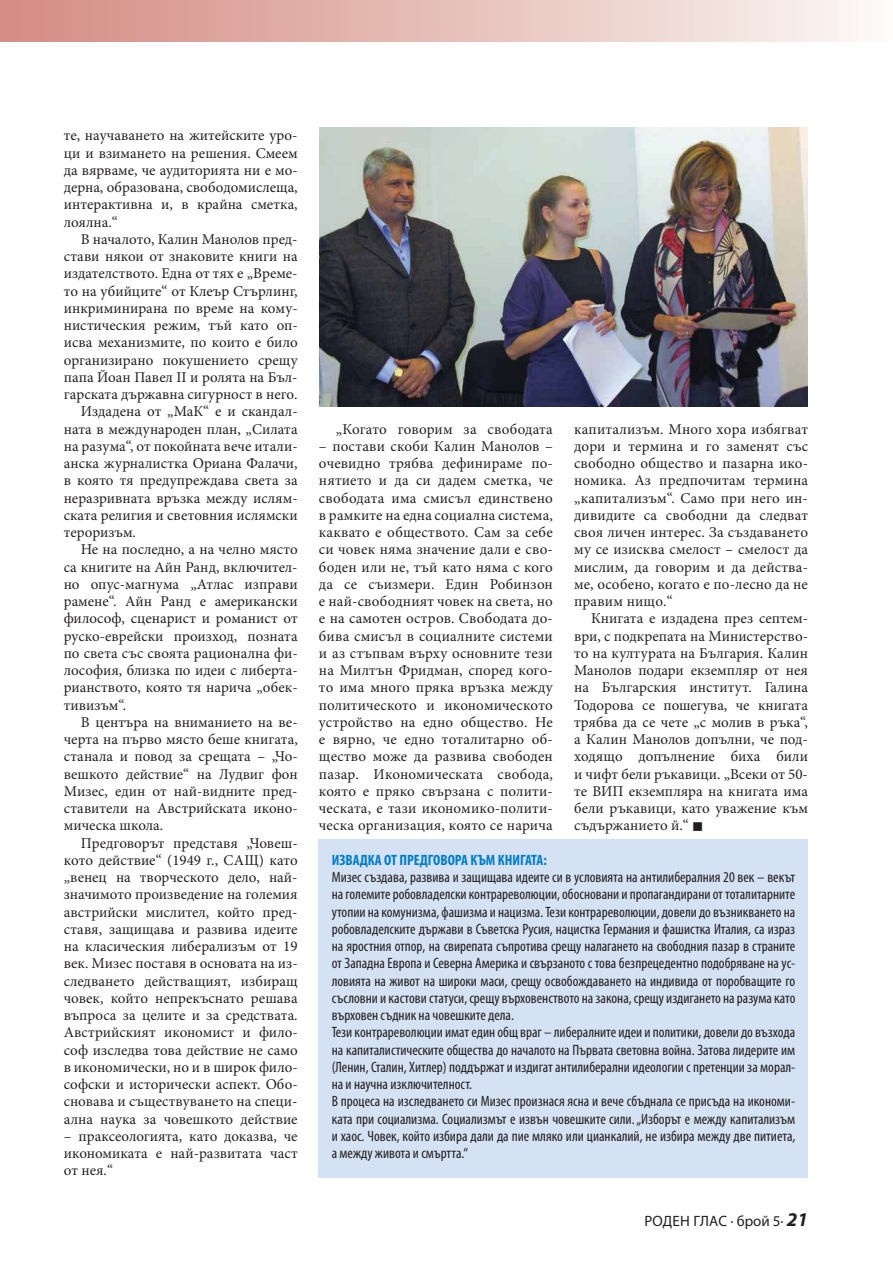
<style>
.page{position:relative;width:893px;height:1263px;background:#fff}
.page>*{position:absolute;margin:0;border:0;box-sizing:border-box;transform-origin:0 0}
.t1{font:15px/17.2px "Minion Pro";color:#231f20;text-align:justify}
.t2{font:condensed 15px/17.2px "Myriad Pro";color:#231f20}
.t3{font:700 condensed 15px "Myriad Pro";color:#007dc5}
.t4{font:15px "Myriad Pro";color:#231f20}
.s1{font-weight:700;font-style:italic;font-size:19.5px}
</style>
<div class="page">
<div style="left:319px;top:839px;width:489px;height:339px;background:#d4e2f4"></div>
<img style="left:319px;top:128px;width:489px;height:278px">
<div style="left:0;top:0;width:893px;height:42px;background:linear-gradient(to right,#d38a81,#fbf8f5)"></div>
<p class="t1" style="left:64px;top:126px;width:235px">те, научаването на житейските уро&shy;ци и взимането на решения. Смеем да вярваме, че аудиторията ни е мо&shy;дерна, образована, свободомислеща, интерактивна и, в крайна сметка, лоялна.“</p>
<p class="t1" style="left:81px;top:230px;width:218px">В началото, Калин Манолов пред-</p>
<p class="t1" style="left:64px;top:247px;width:235px">стави някои от знаковите книги на</p>
<p class="t1" style="left:64px;top:264px;width:235px">издателството. Една от тях е „Време-</p>
<p class="t1" style="left:64px;top:282px;width:235px">то на убийците“ от Клеър Стърлинг,</p>
<p class="t1" style="left:64px;top:299px;width:235px">инкриминирана по време на кому-</p>
<p class="t1" style="left:64px;top:316px;width:235px">нистическия режим, тъй като оп-</p>
<p class="t1" style="left:64px;top:333px;width:235px">исва механизмите, по които е било</p>
<p class="t1" style="left:64px;top:351px;width:235px">организирано покушението срещу</p>
<p class="t1" style="left:64px;top:368px;width:235px">папа Йоан Павел II и ролята на Бъл-</p>
<p class="t1" style="left:64px;top:385px;width:235px">гарската държавна сигурност в него.</p>
<p class="t1" style="left:81px;top:402px;width:218px">Издадена от „МаК“ е и скандал-</p>
<p class="t1" style="left:64px;top:420px;width:235px">ната в международен план, „Силата</p>
<p class="t1" style="left:64px;top:437px;width:235px">на разума“, от покойната вече итали-</p>
<p class="t1" style="left:64px;top:454px;width:235px">анска журналистка Ориана Фалачи,</p>
<p class="t1" style="left:64px;top:471px;width:235px">в която тя предупреждава света за</p>
<p class="t1" style="left:64px;top:489px;width:235px">неразривната връзка между ислям-</p>
<p class="t1" style="left:64px;top:506px;width:235px">ската религия и световния ислямски</p>
<p class="t1" style="left:64px;top:523px;width:74px">тероризъм.</p>
<p class="t1" style="left:81px;top:540px;width:218px">Не на последно, а на челно място</p>
<p class="t1" style="left:64px;top:558px;width:235px">са книгите на Айн Ранд, включител-</p>
<p class="t1" style="left:64px;top:575px;width:235px">но опус-магнума „Атлас изправи</p>
<p class="t1" style="left:64px;top:592px;width:235px">рамене“. Айн Ранд е американски</p>
<p class="t1" style="left:64px;top:609px;width:235px">философ, сценарист и романист от</p>
<p class="t1" style="left:64px;top:627px;width:235px">руско-еврейски произход, позната</p>
<p class="t1" style="left:64px;top:644px;width:235px">по света със своята рационална фи-</p>
<p class="t1" style="left:64px;top:661px;width:235px">лософия, близка по идеи с либерта-</p>
<p class="t1" style="left:64px;top:678px;width:235px">рианството, която тя нарича „обек-</p>
<p class="t1" style="left:64px;top:696px;width:64px">тивизъм“.</p>
<p class="t1" style="left:81px;top:713px;width:218px">В центъра на вниманието на ве-</p>
<p class="t1" style="left:64px;top:730px;width:235px">черта на първо място беше книгата,</p>
<p class="t1" style="left:64px;top:747px;width:235px">станала и повод за срещата – „Чо-</p>
<p class="t1" style="left:64px;top:765px;width:235px">вешкото действие“ на Лудвиг фон</p>
<p class="t1" style="left:64px;top:782px;width:235px">Мизес, един от най-видните пред-</p>
<p class="t1" style="left:64px;top:799px;width:235px">ставители на Австрийската иконо-</p>
<p class="t1" style="left:64px;top:816px;width:101px">мическа школа.</p>
<p class="t1" style="left:81px;top:834px;width:218px">Предговорът представя „Човеш-</p>
<p class="t1" style="left:64px;top:851px;width:235px">кото действие“ (1949 г., САЩ) като</p>
<p class="t1" style="left:64px;top:868px;width:235px">„венец на творческото дело, най-</p>
<p class="t1" style="left:64px;top:885px;width:235px">значимото произведение на големия</p>
<p class="t1" style="left:64px;top:903px;width:235px">австрийски мислител, който пред-</p>
<p class="t1" style="left:64px;top:920px;width:235px">ставя, защищава и развива идеите</p>
<p class="t1" style="left:64px;top:937px;width:235px">на класическия либерализъм от 19</p>
<p class="t1" style="left:64px;top:954px;width:235px">век. Мизес поставя в основата на из-</p>
<p class="t1" style="left:64px;top:972px;width:235px">следването действащият, избиращ</p>
<p class="t1" style="left:64px;top:989px;width:235px">човек, който непрекъснато решава</p>
<p class="t1" style="left:64px;top:1006px;width:235px">въпроса за целите и за средствата.</p>
<p class="t1" style="left:64px;top:1023px;width:235px">Австрийският икономист и фило-</p>
<p class="t1" style="left:64px;top:1041px;width:235px">соф изследва това действие не само</p>
<p class="t1" style="left:64px;top:1058px;width:235px">в икономически, но и в широк фило-</p>
<p class="t1" style="left:64px;top:1075px;width:235px">софски и исторически аспект. Обо-</p>
<p class="t1" style="left:64px;top:1092px;width:235px">сновава и съществуването на специ-</p>
<p class="t1" style="left:64px;top:1110px;width:235px">ална наука за човешкото действие</p>
<p class="t1" style="left:64px;top:1127px;width:235px">– праксеологията, като доказва, че икономиката е най-развитата част от нея.“</p>
<p class="t1" style="left:336px;top:420px;width:218px">„Когато говорим за свободата</p>
<p class="t1" style="left:319px;top:437px;width:235px">– постави скоби Калин Манолов – очевидно трябва дефинираме по&shy;нятието и да си дадем сметка, че свободата има смисъл единствено в рамките на една социална система, каквато е обществото. Сам за себе си човек няма значение дали е сво&shy;боден или не, тъй като няма с кого да се съизмери. Един Робинзон е най-свободният човек на света, но е на самотен остров. Свободата до&shy;бива смисъл в социалните системи и аз стъпвам върху основните тези на Милтън Фридман, според кого&shy;то има много пряка връзка между политическото и икономическото устройство на едно общество. Не е вярно, че едно тоталитарно об&shy;щество може да развива свободен пазар. Икономическата свобода, която е пряко свързана с полити&shy;ческата, е тази икономико-полити&shy;ческа организация, която се нарича</p>
<p class="t1" style="left:574px;top:420px;width:235px">капитализъм. Много хора избягват дори и термина и го заменят със свободно общество и пазарна ико&shy;номика. Аз предпочитам термина „капитализъм“. Само при него ин&shy;дивидите са свободни да следват своя личен интерес. За създаването му се изисква смелост – смелост да мислим, да говорим и да действа&shy;ме, особено, когато е по-лесно да не правим нищо.“</p>
<p class="t1" style="left:574px;top:609px;width:235px;text-indent:17px">Книгата е издадена през септем&shy;ври, с подкрепата на Министерство&shy;то на културата на България. Калин Манолов подари екземпляр от нея на Българския институт. Галина Тодорова се пошегува, че книгата трябва да се чете „с молив в ръка“, а Калин Манолов допълни, че под&shy;ходящо допълнение биха били и чифт бели ръкавици. „Всеки от 50- те ВИП екземплярa на книгата има бели ръкавици, като уважение към съдържанието й.“</p>
<p class="t3" style="left:332px;top:851px;width:217px">ИЗВАДКА ОТ ПРЕДГОВОРА КЪМ КНИГАТА:</p>
<p class="t2" style="left:332px;top:868px;width:465px">Мизес създава, развива и защищава идеите си в условията на антилибералния 20 век – векът на големите робовладелски контрареволюции, обосновани и пропагандирани от тоталитарните утопии на комунизма, фашизма и нацизма. Тези контрареволюции, довели до възникването на робовладелските държави в Съветска Русия, нацистка Германия и фашистка Италия, са израз на яростния отпор, на свирепата съпротива срещу налагането на свободния пазар в страните от Западна Европа и Северна Америка и свързаното с това безпрецедентно подобряване на ус&shy;ловията на живот на широки маси, срещу освобождаването на индивида от поробващите го съсловни и кастови статуси, срещу върховенството на закона, срещу издигането на разума като върховен съдник на човешките дела.<br>Тези контрареволюции имат един общ враг – либералните идеи и политики, довели до възхода на капиталистическите общества до началото на Първата световна война. Затова лидерите им (Ленин, Сталин, Хитлер) поддържат и издигат антилиберални идеологии с претенции за морал&shy;на и научна изключителност.<br>В процеса на изследването си Мизес произнася ясна и вече сбъднала се присъда на икономи&shy;ката при социализма. Социализмът е извън човешките сили. „Изборът е между капитализъм и хаос. Човек, който избира дали да пие мляко или цианкалий, не избира между две питиета, а между живота и смъртта.“</p>
<p class="t4" style="left:644px;top:1212px;width:165px">РОДЕН ГЛАС · брой 5· <span class="s1">21</span></p>
</div>
